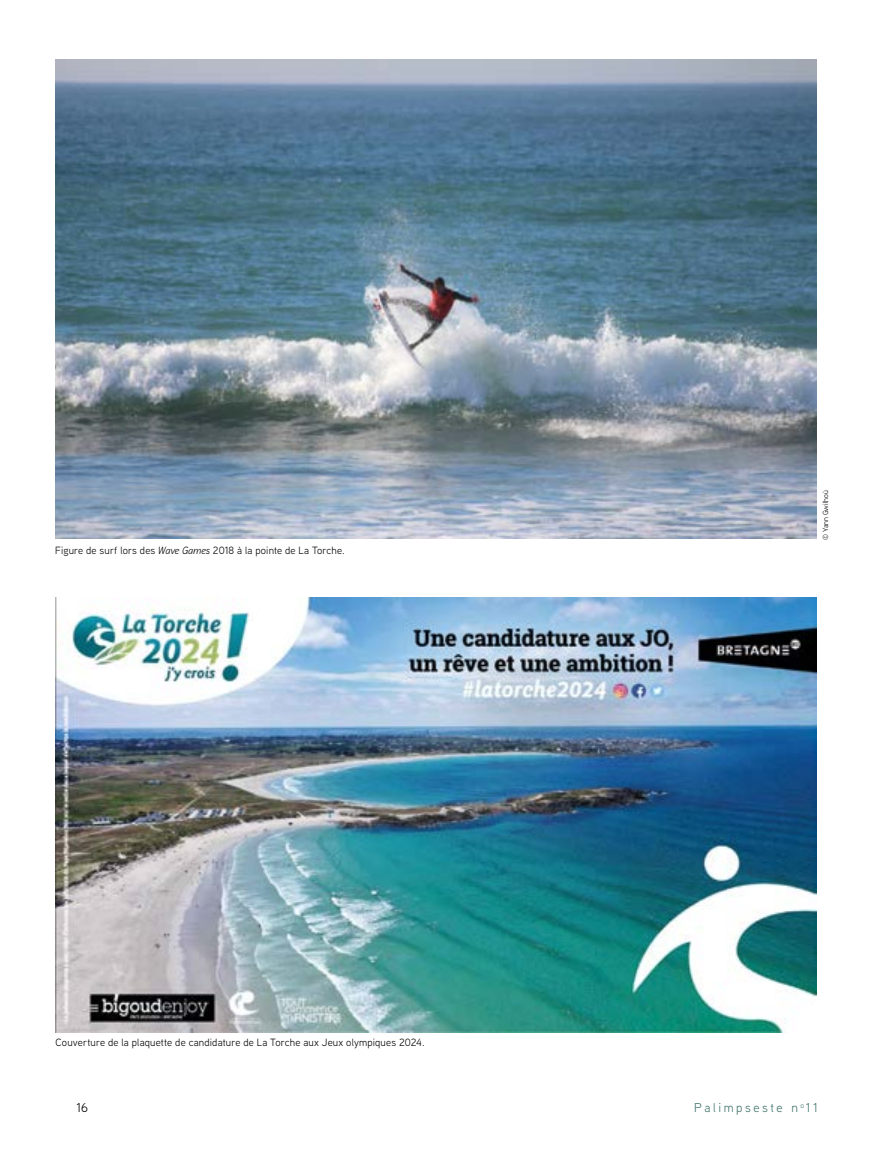
<style>
.page{position:relative;width:893px;height:1149px;background:#fff}
.page>*{position:absolute;margin:0;border:0;box-sizing:border-box;transform-origin:0 0}
.t1{font:12.75px "Aaux Next";letter-spacing:.2em;color:#40746b}
.t2{font:12.75px "Aaux Next";color:#000}
.t3{font:10.5px "Aaux Next";letter-spacing:.015em;color:#000}
.t4{font:7.5px "Aaux Next";color:#000}
.s1{font-style:italic}
</style>
<div class="page">
<img style="left:55px;top:60px;width:761px;height:478px">
<img style="left:55px;top:597px;width:761px;height:434px">
<p class="t3" style="left:55px;top:542px;width:291px">Figure de surf lors des <span class="s1">Wave Games</span> 2018 à la pointe de La Torche.</p>
<p class="t3" style="left:56px;top:1035px;width:370px">Couverture de la plaquette de candidature de La Torche aux Jeux olympiques 2024.</p>
<p class="t4" style="left:820px;top:540px;width:51px;rotate:-90deg">© Yann Gwilhoù</p>
<p class="t2" style="left:77px;top:1098px;width:13px">16</p>
<p class="t1" style="left:694px;top:1098px;width:125px">Palimpseste n <sup>o</sup>11</p>
</div>
